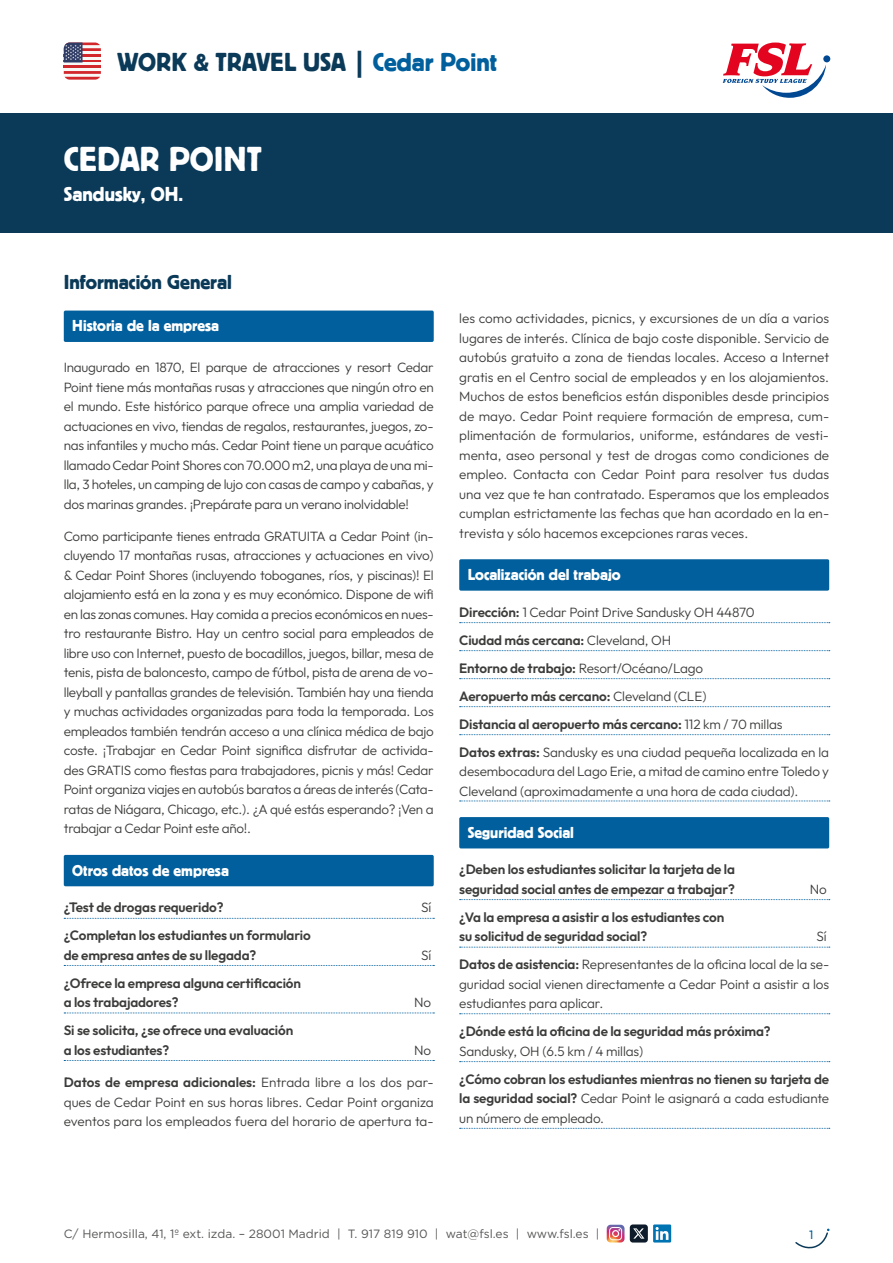
<style>
.page{position:relative;width:893px;height:1263px;background:#fff}
.page>*{position:absolute;margin:0;border:0;box-sizing:border-box;transform-origin:0 0}
.t1{font:36px "Black";color:#fff}
.t2{font:27px "Black";color:#0b3a59}
.t3{font:21px "Black";color:#0b3a59}
.t4{font:21px "Black";color:#fff}
.t5{font:16.5px "Black";color:#fff}
.t6{font:300 13.5px/19.5px "Outfit";letter-spacing:-.01em;color:#3c3c3b;text-align:justify}
.t7{font:600 13.5px/19.5px "Outfit";letter-spacing:-.01em;color:#3c3c3b}
.t8{font:12px "Gotham";color:#575756}
.t9{font:12px "Outfit";color:#005f9c}
.s1{color:#005f9c}
.s2{font-weight:600}
.s3{font-weight:300}
</style>
<div class="page">
<div style="left:823px;top:55px;width:7px;height:7px;background:#004992;border-radius:50%"></div>
<svg style="left:723px;top:43px;width:103px;height:55px"></svg>
<hr style="left:64px;top:62px;width:37px;height:3px;background:#f8f8f7">
<hr style="left:64px;top:65px;width:37px;height:3px;background:#d2272b">
<hr style="left:64px;top:68px;width:37px;height:3px;background:#f8f8f7">
<svg style="left:64px;top:71px;width:37px;height:9px"></svg>
<svg style="left:64px;top:43px;width:37px;height:19px"></svg>
<svg style="left:607px;top:1225px;width:17px;height:17px"></svg>
<div style="left:630px;top:1224px;width:18px;height:18px;background:#0d1b2a;border-radius:3px"></div>
<svg style="left:633px;top:1228px;width:11px;height:10px"></svg>
<svg style="left:653px;top:1224px;width:18px;height:18px"></svg>
<svg style="left:656px;top:1227px;width:12px;height:13px"></svg>
<svg style="left:795px;top:1229px;width:34px;height:20px"></svg>
<div style="left:0;top:114px;width:893px;height:119px;background:#0b3a59"></div>
<div style="left:64px;top:311px;width:370px;height:31px;background:#005f9c;border-radius:2px"></div>
<div style="left:64px;top:855px;width:370px;height:31px;background:#005f9c;border-radius:2px"></div>
<svg style="left:64px;top:918px;width:370px;height:1px"></svg>
<svg style="left:64px;top:965px;width:370px;height:1px"></svg>
<svg style="left:64px;top:1012px;width:370px;height:1px"></svg>
<svg style="left:64px;top:1060px;width:370px;height:1px"></svg>
<div style="left:459px;top:559px;width:370px;height:32px;background:#005f9c;border-radius:2px"></div>
<svg style="left:460px;top:622px;width:370px;height:1px"></svg>
<svg style="left:460px;top:650px;width:370px;height:1px"></svg>
<svg style="left:460px;top:678px;width:370px;height:1px"></svg>
<svg style="left:460px;top:706px;width:370px;height:1px"></svg>
<svg style="left:460px;top:734px;width:370px;height:1px"></svg>
<svg style="left:460px;top:801px;width:370px;height:1px"></svg>
<div style="left:459px;top:817px;width:370px;height:31px;background:#005f9c;border-radius:2px"></div>
<svg style="left:460px;top:899px;width:370px;height:1px"></svg>
<svg style="left:460px;top:947px;width:370px;height:1px"></svg>
<svg style="left:460px;top:1013px;width:370px;height:1px"></svg>
<svg style="left:460px;top:1061px;width:370px;height:1px"></svg>
<svg style="left:460px;top:1128px;width:370px;height:1px"></svg>
<h2 class="t2" style="left:117px;top:48px;width:381px">WORK &amp; TRAVEL USA | <span class="s1">Cedar Point</span></h2>
<h1 class="t1" style="left:64px;top:140px;width:200px">CEDAR POINT</h1>
<h3 class="t4" style="left:64px;top:182px;width:121px">Sandusky, OH.</h3>
<h3 class="t3" style="left:64px;top:271px;width:170px">Información General</h3>
<p class="t5" style="left:72px;top:317px;width:148px">Historia de la empresa</p>
<p class="t6" style="left:64px;top:358px;width:371px">Inaugurado en 1870, El parque de atracciones y resort Cedar Point tiene más montañas rusas y atracciones que ningún otro en el mundo. Este histórico parque ofrece una amplia variedad de actuaciones en vivo, tiendas de regalos, restaurantes, juegos, zo&shy;nas infantiles y mucho más. Cedar Point tiene un parque acuático llamado Cedar Point Shores con 70.000 m2, una playa de una mi&shy;lla, 3 hoteles, un camping de lujo con casas de campo y cabañas, y dos marinas grandes. ¡Prepárate para un verano inolvidable!</p>
<p class="t6" style="left:64px;top:526px;width:371px">Como participante tienes entrada GRATUITA a Cedar Point (in&shy;cluyendo 17 montañas rusas, atracciones y actuaciones en vivo) &amp; Cedar Point Shores (incluyendo toboganes, ríos, y piscinas)! El alojamiento está en la zona y es muy económico. Dispone de wifi en las zonas comunes. Hay comida a precios económicos en nues&shy;tro restaurante Bistro. Hay un centro social para empleados de libre uso con Internet, puesto de bocadillos, juegos, billar, mesa de tenis, pista de baloncesto, campo de fútbol, pista de arena de vo&shy;lleyball y pantallas grandes de televisión. También hay una tienda y muchas actividades organizadas para toda la temporada. Los empleados también tendrán acceso a una clínica médica de bajo coste. ¡Trabajar en Cedar Point significa disfrutar de activida&shy;des GRATIS como fiestas para trabajadores, picnis y más! Cedar Point organiza viajes en autobús baratos a áreas de interés (Cata&shy;ratas de Niágara, Chicago, etc.). ¿A qué estás esperando? ¡Ven a trabajar a Cedar Point este año!.</p>
<p class="t5" style="left:72px;top:861px;width:158px">Otros datos de empresa</p>
<p class="t7" style="left:64px;top:898px;width:161px">¿Test de drogas requerido?</p>
<p class="t6" style="left:421px;top:898px;width:12px">Sí</p>
<p class="t7" style="left:64px;top:926px;width:248px">¿Completan los estudiantes un formulario de empresa antes de su llegada?</p>
<p class="t6" style="left:421px;top:945px;width:12px">Sí</p>
<p class="t7" style="left:64px;top:973px;width:239px">¿Ofrece la empresa alguna certificación a los trabajadores?</p>
<p class="t6" style="left:414px;top:993px;width:19px">No</p>
<p class="t7" style="left:64px;top:1021px;width:231px">Si se solicita, ¿se ofrece una evaluación a los estudiantes?</p>
<p class="t6" style="left:414px;top:1040px;width:19px">No</p>
<p class="t6" style="left:64px;top:1072px;width:371px"><span class="s2">Datos de empresa adicionales:</span> Entrada libre a los dos par&shy;ques de Cedar Point en sus horas libres. Cedar Point organiza eventos para los empleados fuera del horario de apertura ta-</p>
<p class="t6" style="left:459px;top:309px;width:371px">les como actividades, picnics, y excursiones de un día a varios lugares de interés. Clínica de bajo coste disponible. Servicio de autobús gratuito a zona de tiendas locales. Acceso a Internet gratis en el Centro social de empleados y en los alojamientos.<br>Muchos de estos beneficios están disponibles desde principios de mayo. Cedar Point requiere formación de empresa, cum&shy;plimentación de formularios, uniforme, estándares de vesti&shy;menta, aseo personal y test de drogas como condiciones de empleo. Contacta con Cedar Point para resolver tus dudas una vez que te han contratado. Esperamos que los empleados cumplan estrictamente las fechas que han acordado en la en&shy;trevista y sólo hacemos excepciones raras veces.</p>
<p class="t5" style="left:468px;top:566px;width:154px">Localización del trabajo</p>
<p class="t6" style="left:459px;top:598px;width:371px;line-height:28px;text-align:left"><span class="s2">Dirección:</span> 1 Cedar Point Drive Sandusky OH 44870<br><span class="s2">Ciudad más cercana:</span> Cleveland, OH<br><span class="s2">Entorno de trabajo:</span> Resort/Océano/Lago<br><span class="s2">Aeropuerto más cercano:</span> Cleveland (CLE)<br><span class="s2">Distancia al aeropuerto más cercano:</span> 112 km / 70 millas<br><span class="s2">Datos extras:</span> Sandusky es una ciudad pequeña localizada en la</p>
<p class="t6" style="left:459px;top:762px;width:371px">desembocadura del Lago Erie, a mitad de camino entre Toledo y<br>Cleveland (aproximadamente a una hora de cada ciudad).</p>
<p class="t5" style="left:468px;top:823px;width:108px">Seguridad Social</p>
<p class="t7" style="left:459px;top:860px;width:277px">¿Deben los estudiantes solicitar la tarjeta de la seguridad social antes de empezar a trabajar?</p>
<p class="t6" style="left:810px;top:879px;width:19px">No</p>
<p class="t7" style="left:459px;top:907px;width:267px">¿Va la empresa a asistir a los estudiantes con su solicitud de seguridad social?</p>
<p class="t6" style="left:459px;top:923px;width:371px;line-height:28px;text-align:right">Sí<br><span class="s2">Datos de asistencia:</span> Representantes de la oficina local de la se-</p>
<p class="t6" style="left:459px;top:974px;width:371px">guridad social vienen directamente a Cedar Point a asistir a los estudiantes para aplicar.</p>
<p class="t7" style="left:459px;top:1022px;width:313px">¿Dónde está la oficina de la seguridad más próxima?</p>
<p class="t6" style="left:459px;top:1041px;width:185px">Sandusky, OH (6.5 km / 4 millas)</p>
<p class="t7" style="left:459px;top:1069px;width:371px;text-align:justify">¿Cómo cobran los estudiantes mientras no tienen su tarjeta de la seguridad social? <span class="s3">Cedar Point le asignará a cada estudiante un número de empleado.</span></p>
<p class="t8" style="left:64px;top:1226px;width:537px">C/ Hermosilla, 41, 1º ext. izda. – 28001 Madrid | T. 917 819 910 | wat@fsl.es | www.fsl.es |</p>
<p class="t9" style="left:809px;top:1228px;width:6px">1</p>
</div>
